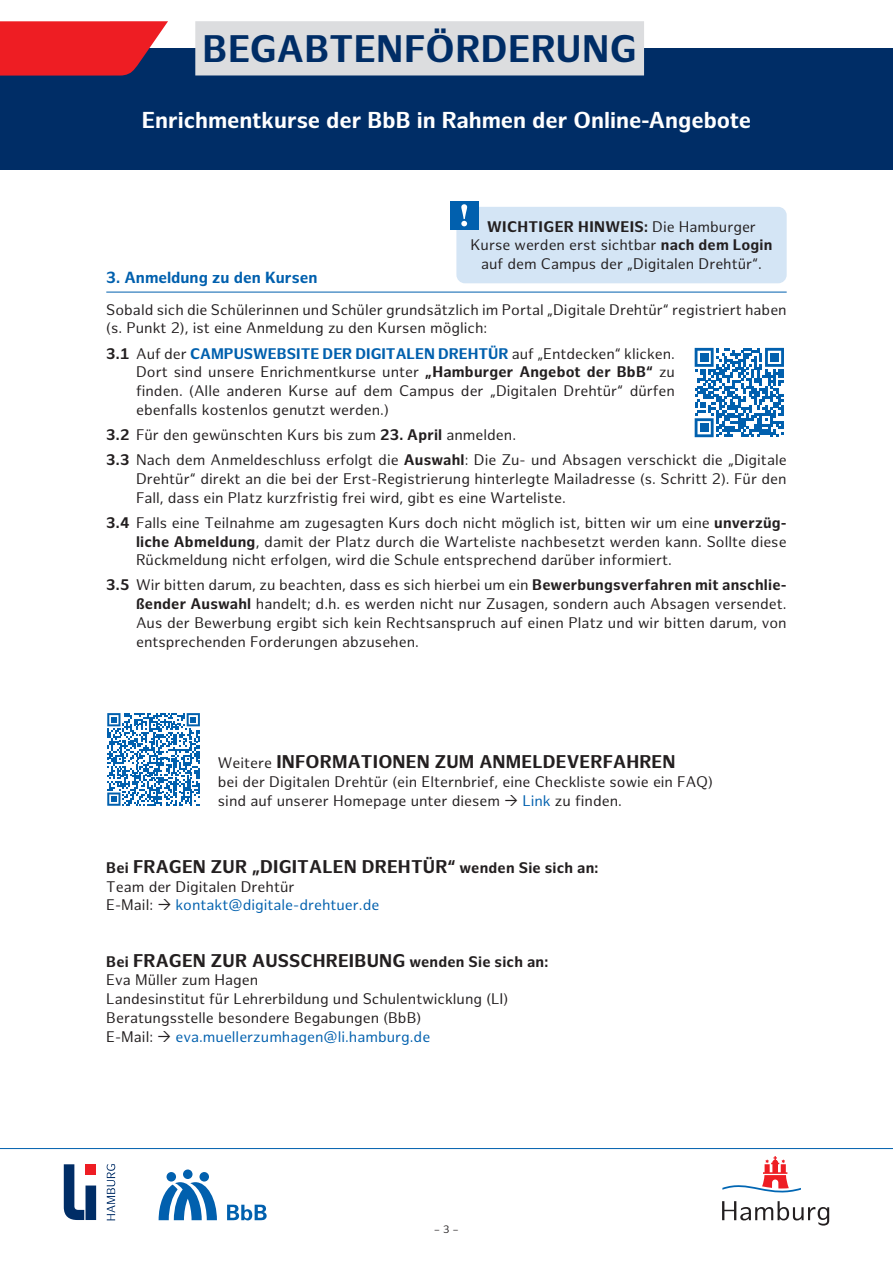
<style>
.page{position:relative;width:893px;height:1263px;background:#fff}
.page>*{position:absolute;margin:0;border:0;box-sizing:border-box;transform-origin:0 0}
.t1{font:700 37.5px "Hamburg Sans";letter-spacing:.005em;color:#002d66}
.t2{font:700 22.5px "Hamburg Sans";color:#fff}
.t3{font:700 18px "Hamburg Sans";letter-spacing:.01em;color:#231f20}
.t4{font:700 15.75px "Hamburg Sans";color:#0160ae}
.t5{font:15px/18.8px "Hamburg Sans";color:#231f20}
.t6{font:15px "Hamburg Sans";color:#0160ae}
.t7{font:10.5px "Hamburg Sans";color:#231f20}
.s1{font-weight:700}
.s2{font-weight:700;color:#0160ae}
.s3{font-weight:400;font-size:15px}
.s4{color:#0160ae}
.s5{font-size:15px}
</style>
<div class="page">
<svg style="left:159px;top:1169px;width:108px;height:51px"></svg>
<hr style="left:0;top:1148px;width:893px;height:1px;background:#0160ae">
<div style="left:0;top:49px;width:893px;height:121px;background:#002d66"></div>
<svg style="left:722px;top:1156px;width:79px;height:37px"></svg>
<svg style="left:722px;top:1201px;width:107px;height:24px"></svg>
<svg style="left:0;top:21px;width:168px;height:55px;background:#d8252f"></svg>
<svg style="left:64px;top:1164px;width:20px;height:56px"></svg>
<div style="left:86px;top:1185px;width:10px;height:35px;background:#002d66"></div>
<div style="left:86px;top:1164px;width:10px;height:11px;background:#ee1d23"></div>
<svg style="left:107px;top:1164px;width:8px;height:56px"></svg>
<div style="left:195px;top:21px;width:449px;height:54px;background:#dcdddf"></div>
<hr style="left:106px;top:292px;width:681px;height:1px;background:#0160ae">
<svg style="left:695px;top:348px;width:89px;height:89px"></svg>
<div style="left:700px;top:353px;width:8px;height:8px;background:#0160ae"></div>
<div style="left:770px;top:353px;width:8px;height:8px;background:#0160ae"></div>
<div style="left:700px;top:424px;width:8px;height:8px;background:#0160ae"></div>
<svg style="left:107px;top:713px;width:93px;height:93px"></svg>
<div style="left:456px;top:207px;width:331px;height:76px;background:#d4e5f5;border-radius:9px"></div>
<div style="left:450px;top:201px;width:28px;height:28px;background:#0160ae"></div>
<svg style="left:461px;top:204px;width:6px;height:22px"></svg>
<h1 class="t1" style="left:203px;top:27px;width:436px">BEGABTENFÖRDERUNG</h1>
<h2 class="t2" style="left:142px;top:107px;width:611px">Enrichmentkurse der BbB in Rahmen der Online-Angebote</h2>
<p class="t5" style="left:471px;top:218px;width:303px;text-align:center"><span class="s1">WICHTIGER HINWEIS:</span> Die Hamburger<br>Kurse werden erst sichtbar <span class="s1">nach dem Login </span>auf dem Campus der „Digitalen Drehtür“.</p>
<p class="t4" style="left:106px;top:268px;width:213px">3. Anmeldung zu den Kursen</p>
<p class="t5" style="left:106px;top:301px;width:682px">Sobald sich die Schülerinnen und Schüler grundsätzlich im Portal „Digitale Drehtür“ registriert haben (s. Punkt 2), ist eine Anmeldung zu den Kursen möglich:</p>
<p class="t5" style="left:136px;top:345px;width:540px;text-align:justify;text-indent:-30px"><span class="s1">3.1</span> Auf der <span class="s2">CAMPUSWEBSITE DER DIGITALEN DREHTÜR</span> auf „Entdecken“ klicken.<br>Dort sind unsere Enrichmentkurse unter <span class="s1">„Hamburger Angebot der BbB“</span> zu finden. (Alle anderen Kurse auf dem Campus der „Digitalen Drehtür“ dürfen ebenfalls kostenlos genutzt werden.)</p>
<p class="t5" style="left:106px;top:423px;width:682px;line-height:25.2px"><span class="s1">3.2</span> Für den gewünschten Kurs bis zum <span class="s1">23. April</span> anmelden.<br><span class="s1">3.3</span> Nach dem Anmeldeschluss erfolgt die <span class="s1">Auswahl</span>: Die Zu- und Absagen verschickt die „Digitale</p>
<p class="t5" style="left:136px;top:470px;width:652px">Drehtür“ direkt an die bei der Erst-Registrierung hinterlegte Mailadresse (s. Schritt 2). Für den<br>Fall, dass ein Platz kurzfristig frei wird, gibt es eine Warteliste.</p>
<p class="t5" style="left:136px;top:514px;width:652px;text-align:justify;text-indent:-30px"><span class="s1">3.4</span> Falls eine Teilnahme am zugesagten Kurs doch nicht möglich ist, bitten wir um eine <span class="s1">unverzüg&shy;liche Abmeldung</span>, damit der Platz durch die Warteliste nachbesetzt werden kann. Sollte diese Rückmeldung nicht erfolgen, wird die Schule entsprechend darüber informiert.</p>
<p class="t5" style="left:136px;top:576px;width:652px;text-align:justify;text-indent:-30px"><span class="s1">3.5</span> Wir bitten darum, zu beachten, dass es sich hierbei um ein <span class="s1">Bewerbungsverfahren mit anschlie&shy;ßender Auswahl</span> handelt; d.h. es werden nicht nur Zusagen, sondern auch Absagen versendet.<br>Aus der Bewerbung ergibt sich kein Rechtsanspruch auf einen Platz und wir bitten darum, von entsprechenden Forderungen abzusehen.</p>
<p class="t3" style="left:218px;top:751px;width:459px"><span class="s3">Weitere</span> INFORMATIONEN ZUM ANMELDEVERFAHREN</p>
<p class="t5" style="left:218px;top:773px;width:497px">bei der Digitalen Drehtür (ein Elternbrief, eine Checkliste sowie ein FAQ) sind auf unserer Homepage unter diesem</p>
<p class="t5" style="left:522px;top:791px;width:101px"><span class="s4">Link</span> zu finden.</p>
<p class="t3" style="left:106px;top:856px;width:494px"><span class="s5">Bei</span> FRAGEN ZUR „DIGITALEN DREHTÜR“ <span class="s5">wenden Sie sich an:</span></p>
<p class="t5" style="left:106px;top:877px;width:190px">Team der Digitalen Drehtür<br>E-Mail:</p>
<p class="t6" style="left:175px;top:896px;width:205px">kontakt@digitale-drehtuer.de</p>
<p class="t3" style="left:106px;top:950px;width:443px"><span class="s5">Bei</span> FRAGEN ZUR AUSSCHREIBUNG <span class="s5">wenden Sie sich an:</span></p>
<p class="t5" style="left:106px;top:971px;width:403px">Eva Müller zum Hagen<br>Landesinstitut für Lehrerbildung und Schulentwicklung (LI)<br>Beratungsstelle besondere Begabungen (BbB)<br>E-Mail:</p>
<p class="t6" style="left:175px;top:1028px;width:256px">eva.muellerzumhagen@li.hamburg.de</p>
<p class="t7" style="left:434px;top:1223px;width:27px">– 3 –</p>
</div>
